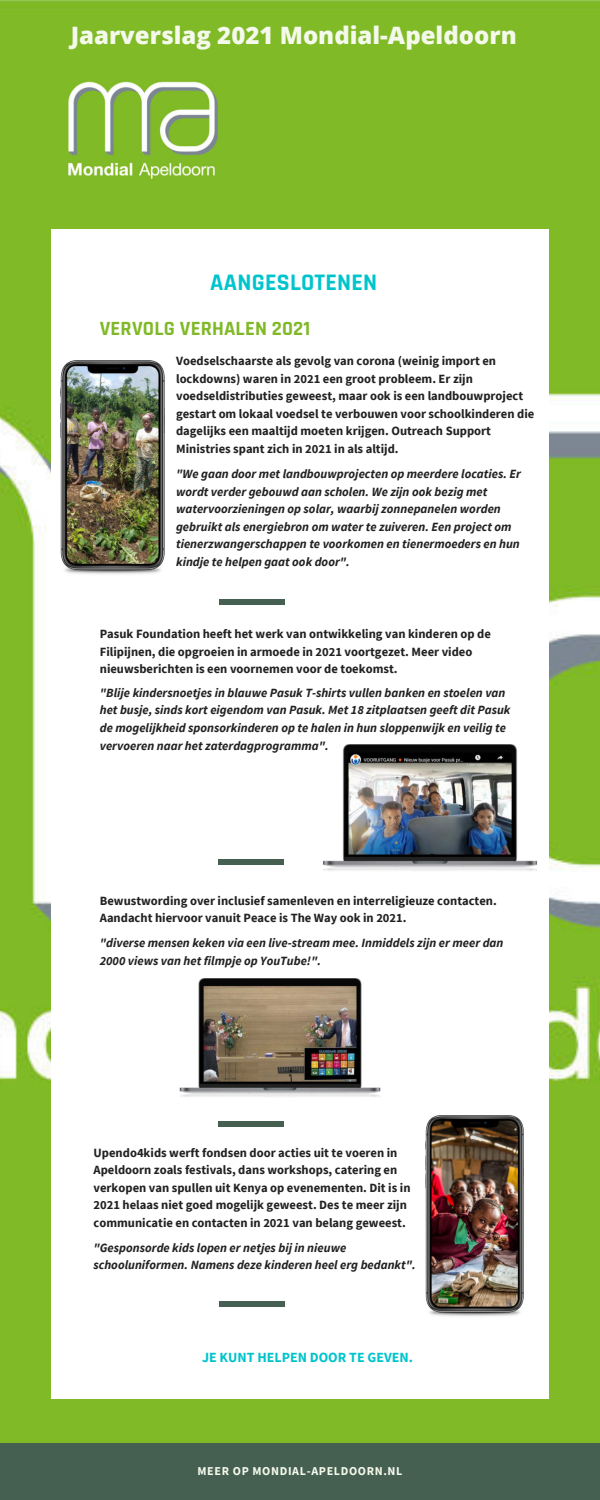
<style>
.page{position:relative;width:600px;height:1500px;background:#fff}
.page>*{position:absolute;margin:0;border:0;box-sizing:border-box;transform-origin:0 0}
.t1{font:800 24px "Open Sans";color:#f4f9eb}
.t2{font:700 24px "Rajdhani";letter-spacing:.01em;color:#00c4cc}
.t3{font:700 20.4px "Rajdhani";letter-spacing:.01em;color:#80b927}
.t4{font:700 14px "Source Sans Pro";color:#00c4cc}
.t5{font:700 12.6px/17.5px "Source Sans Pro";color:#222}
.t6{font:italic 700 12.6px/17.5px "Source Sans Pro";color:#222}
.t7{font:700 12px "Source Sans Pro";letter-spacing:.055em;color:#f4f9eb}
</style>
<div class="page">
<img style="left:0;top:0;width:600px;height:1443px">
<div style="left:51px;top:229px;width:498px;height:1170px;background:#fff"></div>
<div style="left:0;top:1443px;width:600px;height:57px;background:#455f51"></div>
<div style="left:218px;top:859px;width:66px;height:6px;background:#455f51"></div>
<div style="left:218px;top:1121px;width:66px;height:6px;background:#455f51"></div>
<div style="left:219px;top:1301px;width:66px;height:6px;background:#455f51"></div>
<img style="left:51px;top:51px;width:184px;height:167px">
<div style="left:219px;top:599px;width:66px;height:6px;background:#455f51"></div>
<img style="left:60px;top:360px;width:104px;height:214px">
<img style="left:323px;top:744px;width:214px;height:127px">
<img style="left:179px;top:978px;width:202px;height:119px">
<img style="left:425px;top:1115px;width:99px;height:201px">
<h1 class="t1" style="left:71px;top:17px;width:448px">Jaarverslag 2021 Mondial-Apeldoorn</h1>
<h1 class="t2" style="left:210px;top:268px;width:168px">AANGESLOTENEN</h1>
<h2 class="t3" style="left:100px;top:316px;width:212px">VERVOLG VERHALEN 2021</h2>
<p class="t5" style="left:176px;top:352px;width:360px">Voedselschaarste als gevolg van corona (weinig import en lockdowns) waren in 2021 een groot probleem. Er zijn voedseldistributies geweest, maar ook is een landbouwproject gestart om lokaal voedsel te verbouwen voor schoolkinderen die dagelijks een maaltijd moeten krijgen. Outreach Support Ministries spant zich in 2021 in als altijd.</p>
<p class="t6" style="left:176px;top:465px;width:346px">"We gaan door met landbouwprojecten op meerdere locaties. Er wordt verder gebouwd aan scholen. We zijn ook bezig met watervoorzieningen op solar, waarbij zonnepanelen worden gebruikt als energiebron om water te zuiveren. Een project om tienerzwangerschappen te voorkomen en tienermoeders en hun kindje te helpen gaat ook door".</p>
<p class="t5" style="left:100px;top:625px;width:393px">Pasuk Foundation heeft het werk van ontwikkeling van kinderen op de<br>Filipijnen, die opgroeien in armoede in 2021 voortgezet. Meer video nieuwsberichten is een voornemen voor de toekomst.</p>
<p class="t6" style="left:100px;top:684px;width:412px">"Blije kindersnoetjes in blauwe Pasuk T-shirts vullen banken en stoelen van het busje, sinds kort eigendom van Pasuk. Met 18 zitplaatsen geeft dit Pasuk de mogelijkheid sponsorkinderen op te halen in hun sloppenwijk en veilig te vervoeren naar het zaterdagprogramma".</p>
<p class="t5" style="left:100px;top:891px;width:399px">Bewustwording over inclusief samenleven en interreligieuze contacten.<br>Aandacht hiervoor vanuit Peace is The Way ook in 2021.</p>
<p class="t6" style="left:100px;top:934px;width:405px">"diverse mensen keken via een live-stream mee. Inmiddels zijn er meer dan<br>2000 views van het filmpje op YouTube!".</p>
<p class="t5" style="left:94px;top:1143px;width:318px">Upendo4kids werft fondsen door acties uit te voeren in Apeldoorn zoals festivals, dans workshops, catering en verkopen van spullen uit Kenya op evenementen. Dit is in 2021 helaas niet goed mogelijk geweest. Des te meer zijn communicatie en contacten in 2021 van belang geweest.</p>
<p class="t6" style="left:94px;top:1239px;width:324px">"Gesponsorde kids lopen er netjes bij in nieuwe schooluniformen. Namens deze kinderen heel erg bedankt".</p>
<p class="t4" style="left:202px;top:1348px;width:213px">JE KUNT HELPEN DOOR TE GEVEN.</p>
<p class="t7" style="left:198px;top:1463px;width:206px">MEER OP MONDIAL-APELDOORN.NL</p>
</div>
